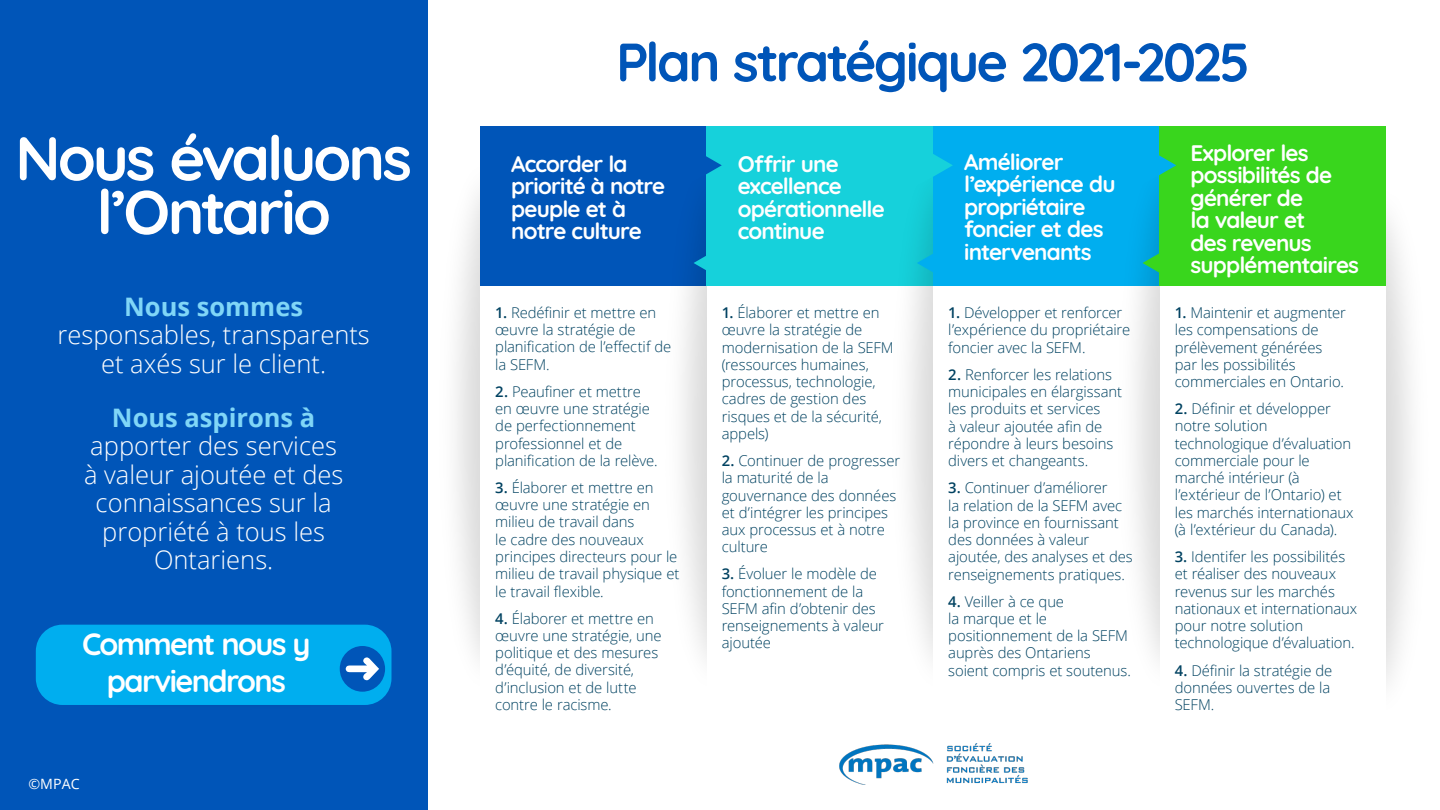
<style>
.page{position:relative;width:1440px;height:810px;background:#fff}
.page>*{position:absolute;margin:0;border:0;box-sizing:border-box;transform-origin:0 0}
.t1{font:300 61.57px/53.8px "Quicksand";letter-spacing:-.05em;color:#fff;text-align:center}
.t2{font:300 54px "Quicksand";letter-spacing:-.045em;color:#0055b8}
.t3{font:300 30.83px/37px "Quicksand";letter-spacing:-.055em;color:#fff;text-align:center}
.t4{font:300 25.5px/28.5px "Open Sans";color:#fff;text-align:center}
.t5{font:700 25.5px "Open Sans";color:#80d6f7}
.t6{font:300 22.5px/22.5px "Quicksand";letter-spacing:-.035em;color:#fff}
.t7{font:300 14.85px/17.2px "Open Sans";letter-spacing:-.005em;color:#004261}
.t8{font:14.17px "Open Sans";color:#fff}
.s1{font-weight:600}
</style>
<div class="page">
<img style="left:427px;top:126px;width:54px;height:601px">
<div style="left:481px;top:126px;width:226px;height:160px;background:#0055b8"></div>
<img style="left:682px;top:126px;width:25px;height:531px">
<div style="left:707px;top:126px;width:226px;height:160px;background:#16d1db"></div>
<div style="left:933px;top:126px;width:227px;height:160px;background:#00aeef"></div>
<img style="left:1135px;top:126px;width:25px;height:532px">
<div style="left:0;top:0;width:427px;height:810px;background:#0055b8"></div>
<svg style="left:683px;top:143px;width:39px;height:45px"></svg>
<svg style="left:925px;top:154px;width:28px;height:34px"></svg>
<div style="left:36px;top:625px;width:356px;height:80px;background:#00aeef;border-radius:27px"></div>
<div style="left:340px;top:646px;width:45px;height:46px;background:#0055b8;border-radius:50%"></div>
<svg style="left:346px;top:657px;width:33px;height:23px"></svg>
<svg style="left:917px;top:240px;width:16px;height:46px"></svg>
<svg style="left:694px;top:240px;width:13px;height:46px"></svg>
<div style="left:1160px;top:126px;width:226px;height:160px;background:#39d61d"></div>
<svg style="left:1137px;top:143px;width:39px;height:45px"></svg>
<svg style="left:1143px;top:240px;width:17px;height:46px"></svg>
<img style="left:840px;top:743px;width:187px;height:41px">
<p class="t1" style="left:15px;top:125px;width:398px">Nous évaluons l’Ontario</p>
<h1 class="t5" style="left:124px;top:288px;width:180px">Nous sommes</h1>
<p class="t4" style="left:58px;top:320px;width:314px">responsables, transparents et axés sur le client.</p>
<h1 class="t5" style="left:112px;top:399px;width:205px">Nous aspirons à</h1>
<p class="t4" style="left:84px;top:431px;width:261px">apporter des services à valeur ajoutée et des connaissances sur la propriété à tous les<br>Ontariens.</p>
<h3 class="t3" style="left:82px;top:622px;width:230px">Comment nous y parviendrons</h3>
<p class="t8" style="left:28px;top:774px;width:53px">©MPAC</p>
<h1 class="t2" style="left:616px;top:20px;width:636px">Plan stratégique 2021-2025</h1>
<h1 class="t6" style="left:511px;top:150px;width:155px">Accorder la priorité à notre peuple et à notre culture</h1>
<p class="t7" style="left:495px;top:303px;width:177px"><span class="s1">1.</span> Redéfinir et mettre en œuvre la stratégie de planification de l’effectif de la SEFM.</p>
<p class="t7" style="left:495px;top:382px;width:164px"><span class="s1">2.</span> Peaufiner et mettre en œuvre une stratégie de perfectionnement professionnel et de planification de la relève.</p>
<p class="t7" style="left:495px;top:479px;width:186px"><span class="s1">3.</span> Élaborer et mettre en œuvre une stratégie en milieu de travail dans<br>le cadre des nouveaux principes directeurs pour le milieu de travail physique et le travail flexible.</p>
<p class="t7" style="left:495px;top:609px;width:168px"><span class="s1">4.</span> Élaborer et mettre en œuvre une stratégie, une politique et des mesures d’équité, de diversité, d’inclusion et de lutte contre le racisme.</p>
<p class="t6" style="left:738px;top:150px;width:124px">Offrir-une-</p>
<h1 class="t6" style="left:738px;top:173px;width:149px">excellence opérationnelle continue</h1>
<p class="t7" style="left:722px;top:304px;width:173px"><span class="s1">1.</span> Élaborer et mettre en œuvre la stratégie de modernisation de la SEFM (ressources humaines, processus, technologie, cadres de gestion des risques et de la sécurité, appels)</p>
<p class="t7" style="left:722px;top:452px;width:180px"><span class="s1">2.</span> Continuer de progresser la maturité de la gouvernance des données et d’intégrer les principes aux processus et à notre culture</p>
<p class="t7" style="left:722px;top:565px;width:164px"><span class="s1">3.</span> Évoluer le modèle de fonctionnement de la<br>SEFM afin d’obtenir des renseignements à valeur ajoutée</p>
<h1 class="t6" style="left:964px;top:148px;width:153px">Améliorer l’expérience du propriétaire foncier et des intervenants</h1>
<p class="t7" style="left:948px;top:304px;width:183px"><span class="s1">1.</span> Développer et renforcer l’expérience du propriétaire foncier avec la SEFM.</p>
<p class="t7" style="left:948px;top:365px;width:175px"><span class="s1">2.</span> Renforcer les relations municipales en élargissant les produits et services<br>à valeur ajoutée afin de répondre à leurs besoins divers et changeants.</p>
<p class="t7" style="left:948px;top:479px;width:186px"><span class="s1">3.</span> Continuer d’améliorer<br>la relation de la SEFM avec la province en fournissant des données à valeur ajoutée, des analyses et des renseignements pratiques.</p>
<p class="t7" style="left:948px;top:592px;width:184px"><span class="s1">4.</span> Veiller à ce que<br>la marque et le positionnement de la SEFM auprès des Ontariens soient compris et soutenus.</p>
<p class="t6" style="left:1190px;top:139px;width:120px">Explorer les</p>
<p class="t6" style="left:1190px;top:161px;width:170px">possibilités de générer de<br>la valeur et<br>des revenus supplémentaires</p>
<p class="t7" style="left:1175px;top:304px;width:173px"><span class="s1">1.</span> Maintenir et augmenter les compensations de prélèvement générées par les possibilités commerciales en Ontario.</p>
<p class="t7" style="left:1175px;top:400px;width:180px"><span class="s1">2.</span> Définir et développer notre solution technologique d’évaluation commerciale pour le marché intérieur (à l’extérieur de l’Ontario) et les marchés internationaux (à l’extérieur du Canada).</p>
<p class="t7" style="left:1175px;top:548px;width:184px"><span class="s1">3.</span> Identifer les possibilités et réaliser des nouveaux revenus sur les marchés nationaux et internationaux pour notre solution technologique d’évaluation.</p>
<p class="t7" style="left:1175px;top:661px;width:159px"><span class="s1">4.</span> Définir la stratégie de données ouvertes de la<br>SEFM.</p>
</div>
